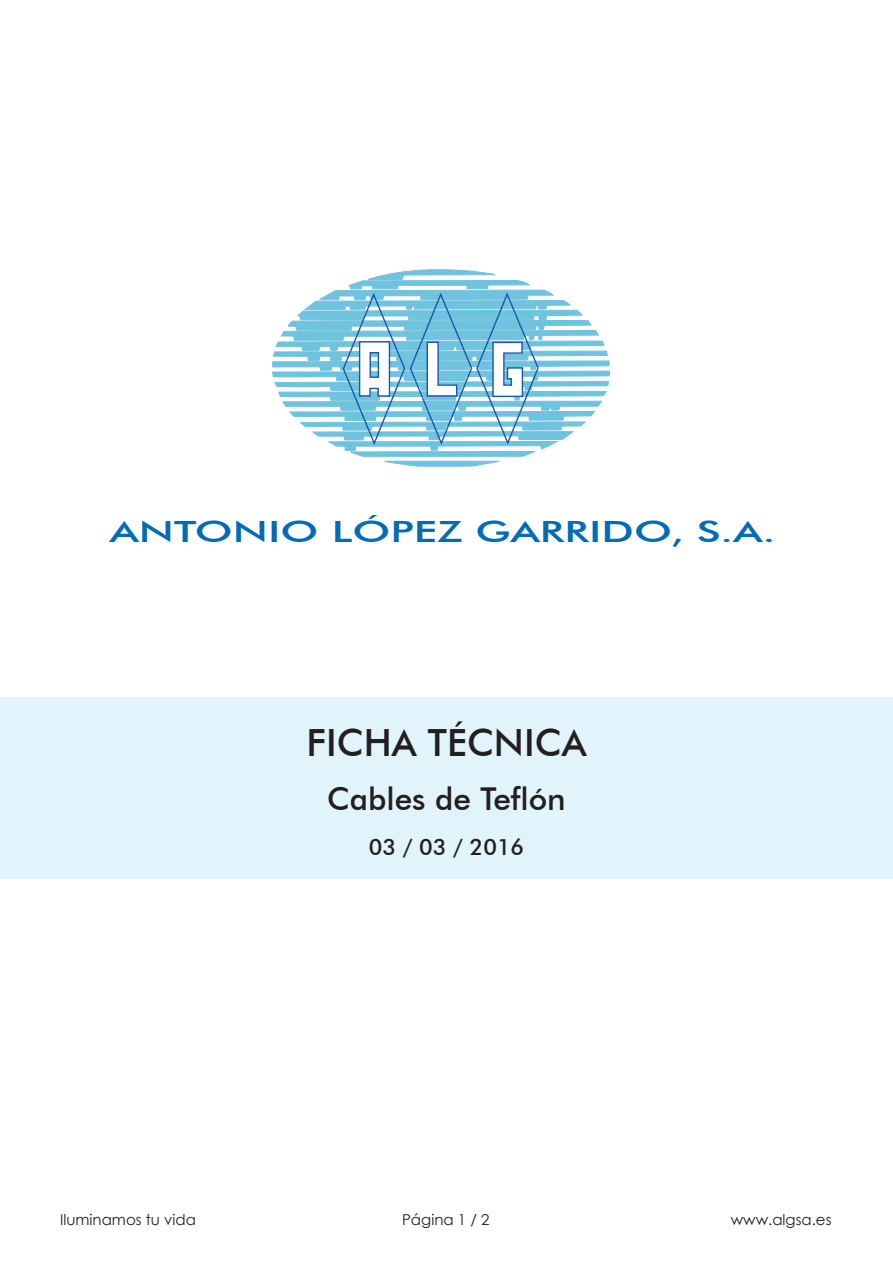
<style>
.page{position:relative;width:893px;height:1263px;background:#fff}
.page>*{position:absolute;margin:0;border:0;box-sizing:border-box;transform-origin:0 0}
.t1{font:500 37.5px "Futura BT";color:#231f20}
.t2{font:500 31.5px "Futura BT";color:#231f20}
.t3{font:500 29.25px "Futura BT";color:#006bb6;scale:1.5 1}
.t4{font:500 22.5px "Futura BT";color:#231f20}
.t5{font:15px "Century Gothic";color:#231f20}
</style>
<div class="page">
<div style="left:0;top:697px;width:893px;height:182px;background:#e1f4fc"></div>
<svg style="left:272px;top:269px;width:338px;height:197px"></svg>
<h3 class="t3" style="left:110px;top:514px;width:445px">ANTONIO LÓPEZ GARRIDO, S.A.</h3>
<p class="t1" style="left:306px;top:719px;width:282px">FICHA TÉCNICA</p>
<p class="t2" style="left:327px;top:780px;width:240px">Cables de Teflón</p>
<p class="t4" style="left:369px;top:833px;width:157px">03 / 03 / 2016</p>
<p class="t5" style="left:60px;top:1209px;width:138px">Iluminamos tu vida</p>
<p class="t5" style="left:402px;top:1209px;width:89px">Página 1 / 2</p>
<p class="t5" style="left:731px;top:1209px;width:102px">www.algsa.es</p>
</div>
